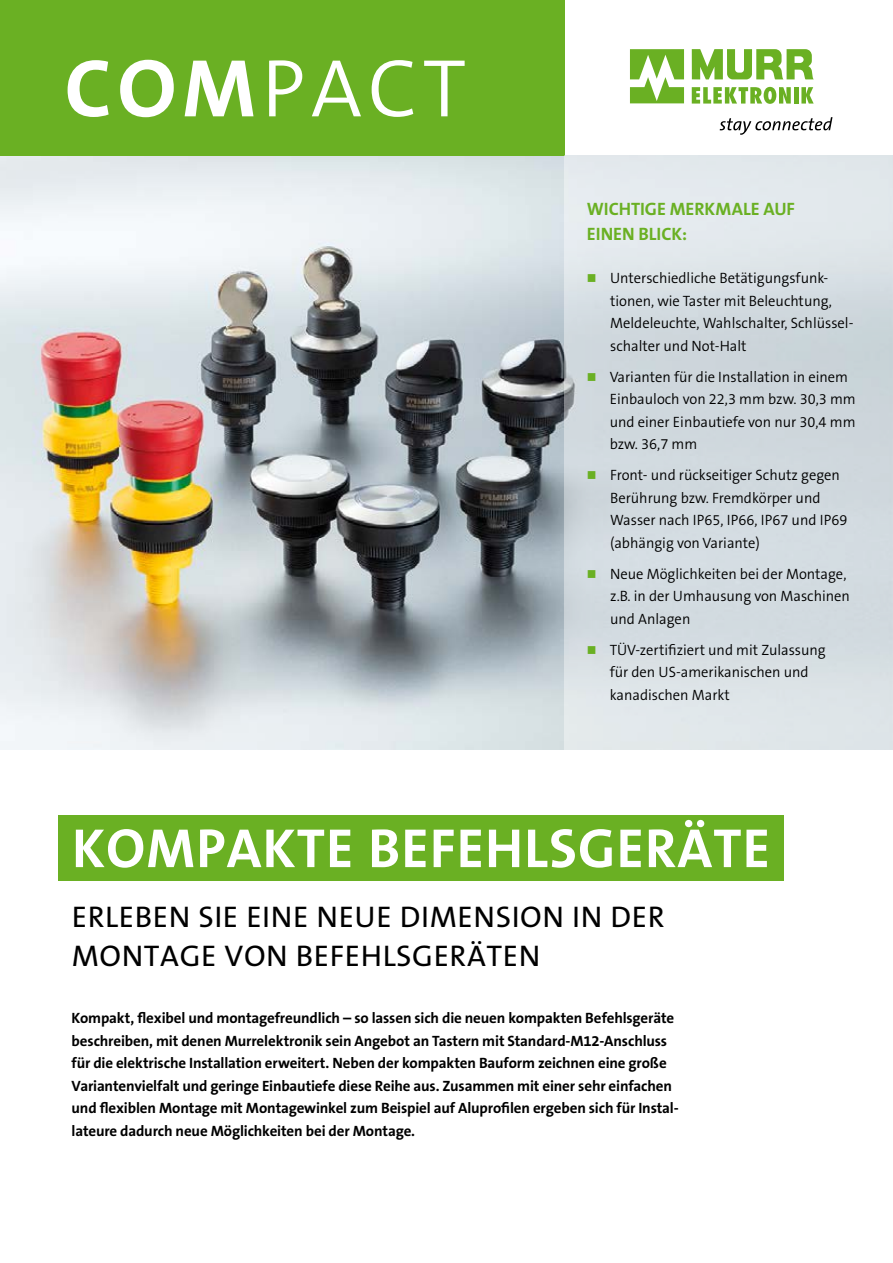
<style>
.page{position:relative;width:893px;height:1263px;background:#fff}
.page>*{position:absolute;margin:0;border:0;box-sizing:border-box;transform-origin:0 0}
.t1{font:300 82.5px "The Sans B Plus W4";color:#fff}
.t2{font:700 55.5px "The Sans B Plus W7";letter-spacing:.02em;color:#fff}
.t3{font:30px/39px "The Sans B Plus W5 Plain";letter-spacing:.02em;color:#000}
.t4{font:700 18px/25.5px "The Sans B Plus W7";color:#6ab023}
.t5{font:300 15px/22.5px "The Sans B Plus W4";color:#000}
.t6{font:700 15px/22.5px "The Sans B Plus W7";letter-spacing:-.01em;color:#000}
.s1{font-family:"The Sans B Plus W7";font-weight:700}
</style>
<div class="page">
<img style="left:0;top:155px;width:564px;height:594px">
<div style="left:0;top:0;width:564px;height:155px;background:#6ab023"></div>
<svg style="left:630px;top:49px;width:54px;height:54px"></svg>
<svg style="left:692px;top:87px;width:99px;height:17px"></svg>
<hr style="left:794px;top:87px;width:4px;height:17px;background:#6ab023">
<svg style="left:801px;top:87px;width:13px;height:17px"></svg>
<svg style="left:692px;top:49px;width:122px;height:30px"></svg>
<svg style="left:720px;top:117px;width:112px;height:18px"></svg>
<div style="left:58px;top:815px;width:726px;height:65px;background:#6ab023"></div>
<svg style="left:564px;top:155px;width:329px;height:594px;background:#d6dde2"></svg>
<svg style="left:588px;top:274px;width:7px;height:8px"></svg>
<svg style="left:588px;top:373px;width:7px;height:8px"></svg>
<svg style="left:588px;top:471px;width:7px;height:8px"></svg>
<svg style="left:588px;top:570px;width:7px;height:8px"></svg>
<svg style="left:588px;top:646px;width:7px;height:8px"></svg>
<h1 class="t1" style="left:64px;top:35px;width:403px"><span class="s1">COM</span>PACT</h1>
<p class="t4" style="left:587px;top:196px;width:210px">WICHTIGE MERKMALE AUF<br>EINEN BLICK:</p>
<p class="t5" style="left:610px;top:267px;width:245px">Unterschiedliche Betätigungsfunk&shy;tionen, wie Taster mit Beleuchtung, Meldeleuchte, Wahlschalter, Schlüssel&shy;schalter und Not-Halt</p>
<p class="t5" style="left:610px;top:366px;width:248px">Varianten für die Installation in einem<br>Einbauloch von 22,3 mm bzw. 30,3 mm und einer Einbautiefe von nur 30,4 mm bzw. 36,7 mm</p>
<p class="t5" style="left:610px;top:464px;width:239px">Front- und rückseitiger Schutz gegen<br>Berührung bzw. Fremdkörper und<br>Wasser nach IP65, IP66, IP67 und IP69 (abhängig von Variante)</p>
<p class="t5" style="left:610px;top:563px;width:241px">Neue Möglichkeiten bei der Montage, z.B. in der Umhausung von Maschinen und Anlagen</p>
<p class="t5" style="left:610px;top:639px;width:218px">TÜV-zertifiziert und mit Zulassung für den US-amerikanischen und kanadischen Markt</p>
<h2 class="t2" style="left:72px;top:813px;width:699px">KOMPAKTE BEFEHLSGERÄTE</h2>
<h3 class="t3" style="left:72px;top:898px;width:594px">ERLEBEN SIE EINE NEUE DIMENSION IN DER<br>MONTAGE VON BEFEHLSGERÄTEN</h3>
<p class="t6" style="left:72px;top:1007px;width:609px">Kompakt, flexibel und montagefreundlich – so lassen sich die neuen kompakten Befehlsgeräte beschreiben, mit denen Murrelektronik sein Angebot an Tastern mit Standard-M12-Anschluss für die elektrische Installation erweitert. Neben der kompakten Bauform zeichnen eine große Variantenvielfalt und geringe Einbautiefe diese Reihe aus. Zusammen mit einer sehr einfachen und flexiblen Montage mit Montagewinkel zum Beispiel auf Aluprofilen ergeben sich für Instal&shy;lateure dadurch neue Möglichkeiten bei der Montage.</p>
</div>
